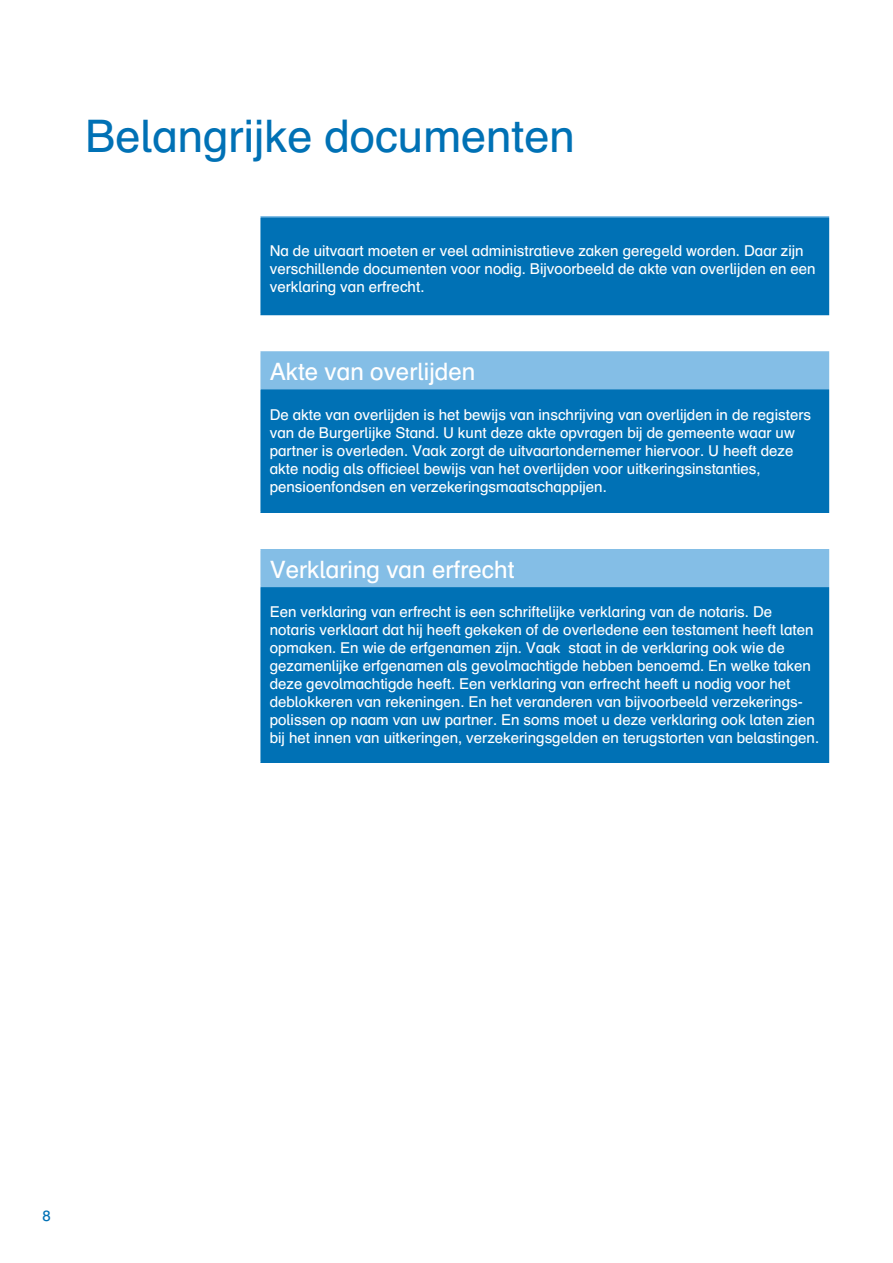
<style>
.page{position:relative;width:893px;height:1263px;background:#fff}
.page>*{position:absolute;margin:0;border:0;box-sizing:border-box;transform-origin:0 0}
.KOP_groot_Normal_P30{font:45px "Schulbuch Nord";color:#0071b5}
.KADER_kop_wit{font:24px "Schulbuch Nord";color:#fff}
.KADER_tekst_wit{font:15px/18px "Schulbuch Nord";color:#fff}
.t1{font:15px "Schulbuch Nord";color:#0071b5}
</style>
<div class="page">
<div style="left:261px;top:217px;width:567px;height:97px;background:#0071b5"></div>
<hr style="left:260px;top:218px;width:2px;height:96px;background:#0071b5">
<hr style="left:828px;top:218px;width:1px;height:96px;background:#0071b5">
<hr style="left:260px;top:314px;width:569px;height:1px;background:#0071b5">
<hr style="left:260px;top:216px;width:569px;height:2px;background:#84bee6">
<div style="left:261px;top:352px;width:567px;height:37px;background:#84bee6"></div>
<div style="left:261px;top:389px;width:567px;height:123px;background:#0071b5"></div>
<hr style="left:260px;top:389px;width:2px;height:122px;background:#0071b5">
<hr style="left:828px;top:389px;width:1px;height:122px;background:#0071b5">
<hr style="left:260px;top:511px;width:569px;height:2px;background:#0071b5">
<hr style="left:260px;top:351px;width:569px;height:2px;background:#84bee6">
<hr style="left:260px;top:353px;width:2px;height:35px;background:#84bee6">
<hr style="left:828px;top:353px;width:1px;height:35px;background:#84bee6">
<hr style="left:260px;top:388px;width:569px;height:1px;background:#84bee6">
<div style="left:261px;top:550px;width:567px;height:36px;background:#84bee6"></div>
<div style="left:261px;top:586px;width:567px;height:176px;background:#0071b5"></div>
<hr style="left:260px;top:587px;width:2px;height:174px;background:#0071b5">
<hr style="left:828px;top:587px;width:1px;height:174px;background:#0071b5">
<hr style="left:260px;top:761px;width:569px;height:2px;background:#0071b5">
<hr style="left:260px;top:549px;width:569px;height:1px;background:#84bee6">
<hr style="left:260px;top:550px;width:2px;height:36px;background:#84bee6">
<hr style="left:828px;top:550px;width:1px;height:36px;background:#84bee6">
<hr style="left:260px;top:586px;width:569px;height:1px;background:#84bee6">
<p class="KOP_groot_Normal_P30" style="left:85px;top:107px;width:491px">Belangrijke documenten</p>
<p class="KADER_tekst_wit" style="left:270px;top:241px;width:547px">Na de uitvaart moeten er veel administratieve zaken geregeld worden. Daar zijn verschillende documenten voor nodig. Bijvoorbeeld de akte van overlijden en een verklaring van erfrecht.</p>
<p class="KADER_kop_wit" style="left:270px;top:356px;width:207px">Akte van overlijden</p>
<p class="KADER_tekst_wit" style="left:270px;top:405px;width:543px">De akte van overlijden is het bewijs van inschrijving van overlijden in de registers van de Burgerlijke Stand. U kunt deze akte opvragen bij de gemeente waar uw partner is overleden. Vaak zorgt de uitvaartondernemer hiervoor. U heeft deze akte nodig als officieel bewijs van het overlijden voor uitkeringsinstanties, pensioenfondsen en verzekeringsmaatschappijen.</p>
<p class="KADER_kop_wit" style="left:270px;top:554px;width:246px">Verklaring van erfrecht</p>
<p class="KADER_tekst_wit" style="left:270px;top:603px;width:551px">Een verklaring van erfrecht is een schriftelijke verklaring van de notaris. De notaris verklaart dat hij heeft gekeken of de overledene een testament heeft laten opmaken. En wie de erfgenamen zijn. Vaak staat in de verklaring ook wie de gezamenlijke erfgenamen als gevolmachtigde hebben benoemd. En welke taken deze gevolmachtigde heeft. Een verklaring van erfrecht heeft u nodig voor het deblokkeren van rekeningen. En het veranderen van bijvoorbeeld verzekerings&shy;polissen op naam van uw partner. En soms moet u deze verklaring ook laten zien bij het innen van uitkeringen, verzekeringsgelden en terugstorten van belastingen.</p>
<p class="t1" style="left:43px;top:1206px;width:10px">8</p>
</div>
